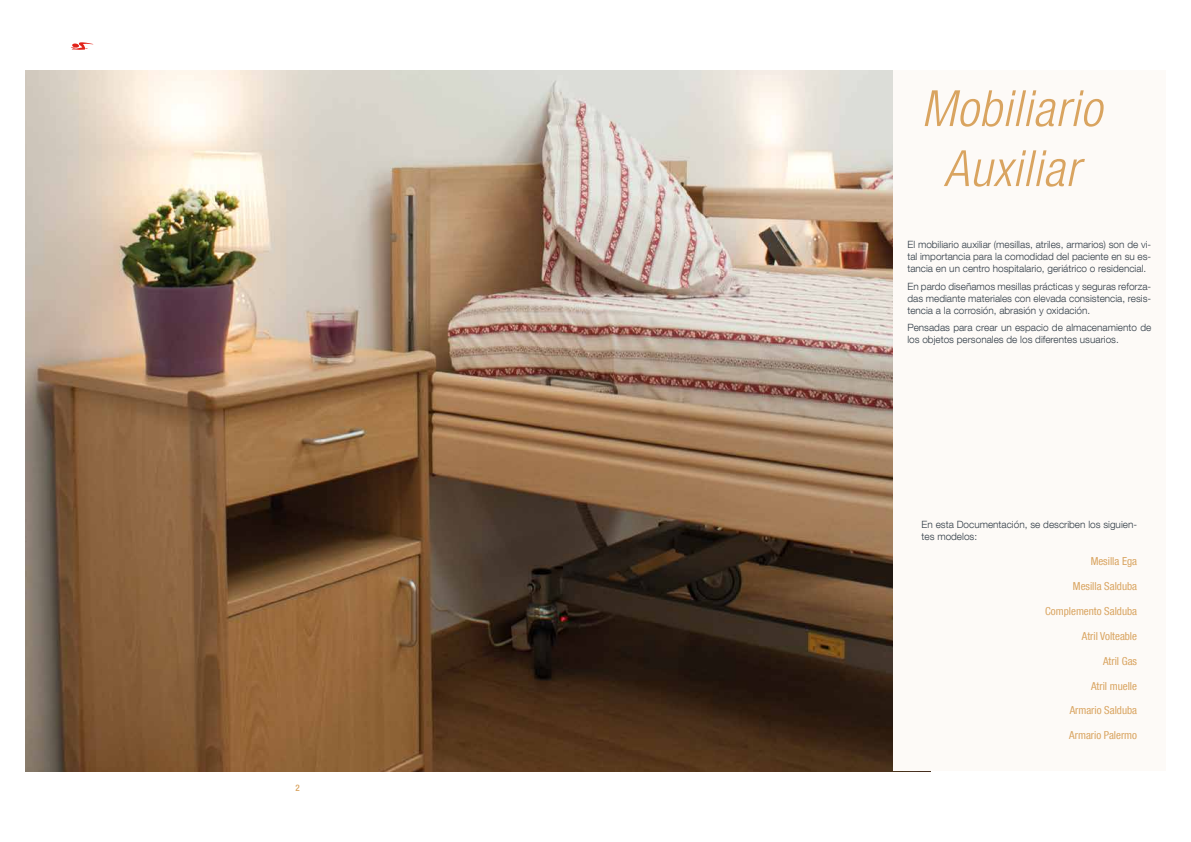
<style>
.page{position:relative;width:1191px;height:842px;background:#fff}
.page>*{position:absolute;margin:0;border:0;box-sizing:border-box;transform-origin:0 0}
.t1{font:italic 300 condensed 50px/60px "Helvetica Neue LT Com";letter-spacing:.02em;color:#d9a460;text-align:center}
.t2{font:condensed 11px "Helvetica Neue LT Com";color:#d9a460}
.t3{font:300 10px/12px "Helvetica Neue LT Com";color:#333e48}
.t4{font:500 condensed 9px "Helvetica Neue LT Com";color:#d9a460}
</style>
<div class="page">
<svg style="left:71px;top:42px;width:23px;height:8px"></svg>
<img style="left:26px;top:71px;width:867px;height:700px">
<div style="left:893px;top:71px;width:272px;height:700px;background:#fdfaf7"></div>
<p class="t4" style="left:295px;top:782px;width:6px">2</p>
<h1 class="t1" style="left:921px;top:78px;width:182px">Mobiliario<br>Auxiliar</h1>
<p class="t3" style="left:907px;top:238px;width:245px;text-align:justify">El mobiliario auxiliar (mesillas, atriles, armarios) son de vi&shy;tal importancia para la comodidad del paciente en su es&shy;tancia en un centro hospitalario, geriátrico o residencial.</p>
<p class="t3" style="left:907px;top:280px;width:245px;text-align:justify">En pardo diseñamos mesillas prácticas y seguras reforza&shy;das mediante materiales con elevada consistencia, resis&shy;tencia a la corrosión, abrasión y oxidación.</p>
<p class="t3" style="left:907px;top:321px;width:245px">Pensadas para crear un espacio de almacenamiento de los objetos personales de los diferentes usuarios.</p>
<p class="t3" style="left:921px;top:519px;width:217px">En esta Documentación, se describen los siguien&shy;tes modelos:</p>
<p class="t2" style="left:1090px;top:555px;width:48px">Mesilla Ega</p>
<p class="t2" style="left:1073px;top:580px;width:66px">Mesilla Salduba</p>
<p class="t2" style="left:1045px;top:605px;width:93px">Complemento Salduba</p>
<p class="t2" style="left:1082px;top:629px;width:57px">Atril Volteable</p>
<p class="t2" style="left:1103px;top:654px;width:36px">Atril Gas</p>
<p class="t2" style="left:1091px;top:679px;width:48px">Atril muelle</p>
<p class="t2" style="left:1069px;top:704px;width:69px">Armario Salduba</p>
<p class="t2" style="left:1069px;top:729px;width:69px">Armario Palermo</p>
</div>
